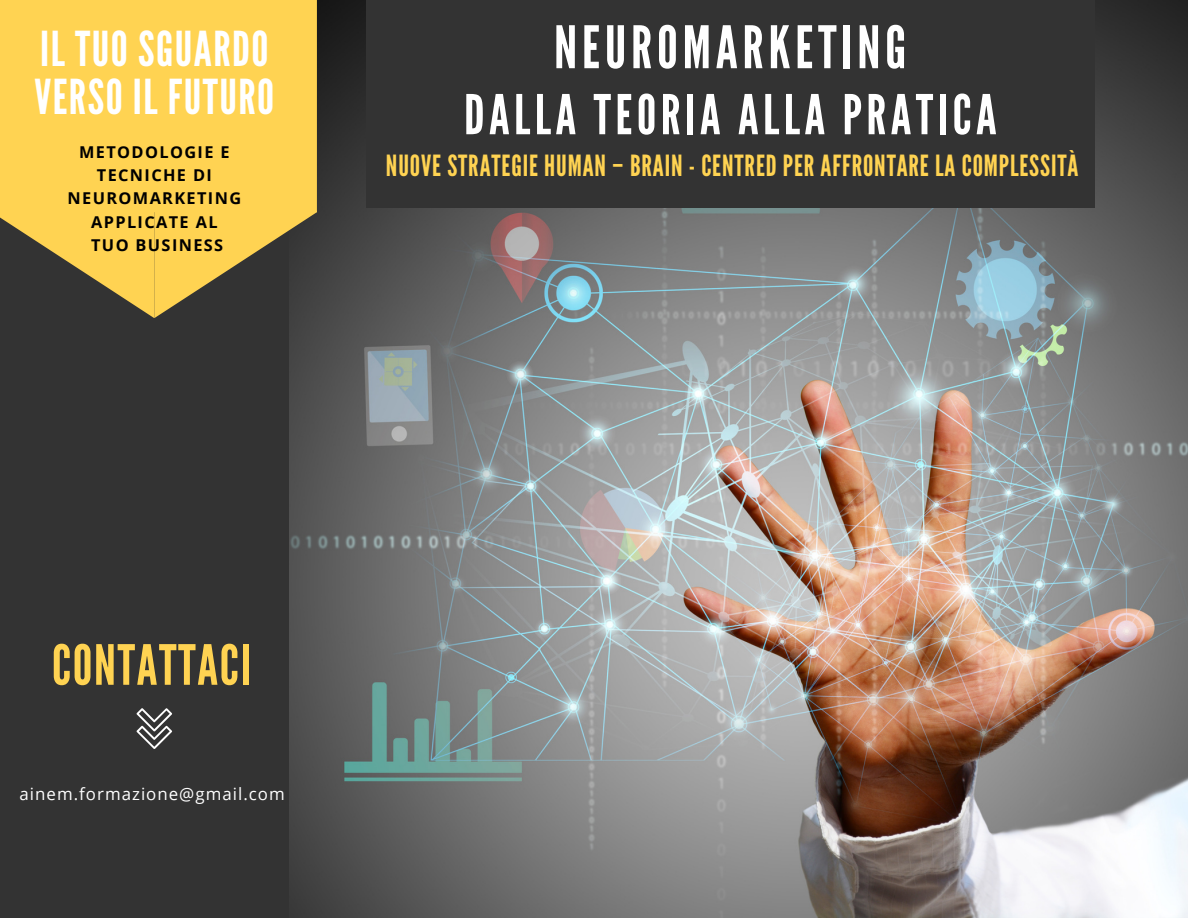
<style>
.page{position:relative;width:1188px;height:918px;background:#333}
.page>*{position:absolute;margin:0;border:0;box-sizing:border-box;transform-origin:0 0}
.t1{font:58.5px "League Gothic";letter-spacing:.085em;color:#fff}
.t2{font:55.35px "League Gothic";letter-spacing:.03em;color:#ffd352}
.t3{font:54.75px "League Gothic";letter-spacing:.085em;color:#fff}
.t4{font:48px/48.3px "League Gothic";letter-spacing:.03em;color:#fff}
.t5{font:29.1px "League Gothic";letter-spacing:.03em;color:#ffd352}
.t6{font:16.8px "Open Sans";letter-spacing:.06em;color:#fff}
.t7{font:700 16.35px/23.5px "Open Sans";letter-spacing:.085em;color:#000;text-align:center}
</style>
<div class="page">
<img style="left:290px;top:0;width:898px;height:918px">
<div style="left:0;top:0;width:317px;height:211px;background:#ffd352"></div>
<svg style="left:0;top:211px;width:317px;height:107px"></svg>
<svg style="left:137px;top:708px;width:35px;height:41px"></svg>
<div style="left:366px;top:0;width:728px;height:208px;background:#333"></div>
<h2 class="t4" style="left:34px;top:26px;width:241px">IL TUO SGUARDO<br>VERSO IL FUTURO</h2>
<h3 class="t7" style="left:68px;top:139px;width:175px">METODOLOGIE E<br>TECNICHE DI<br>NEUROMARKETING<br>APPLICATE AL<br>TUO BUSINESS</h3>
<p class="t1" style="left:554px;top:14px;width:354px">NEUROMARKETING</p>
<p class="t3" style="left:464px;top:83px;width:534px">DALLA TEORIA ALLA PRATICA</p>
<p class="t5" style="left:386px;top:148px;width:694px">NUOVE STRATEGIE HUMAN – BRAIN - CENTRED PER AFFRONTARE LA COMPLESSITÀ</p>
<p class="t2" style="left:52px;top:633px;width:200px">CONTATTACI</p>
<h1 class="t6" style="left:20px;top:782px;width:267px">ainem.formazione@gmail.com</h1>
</div>
